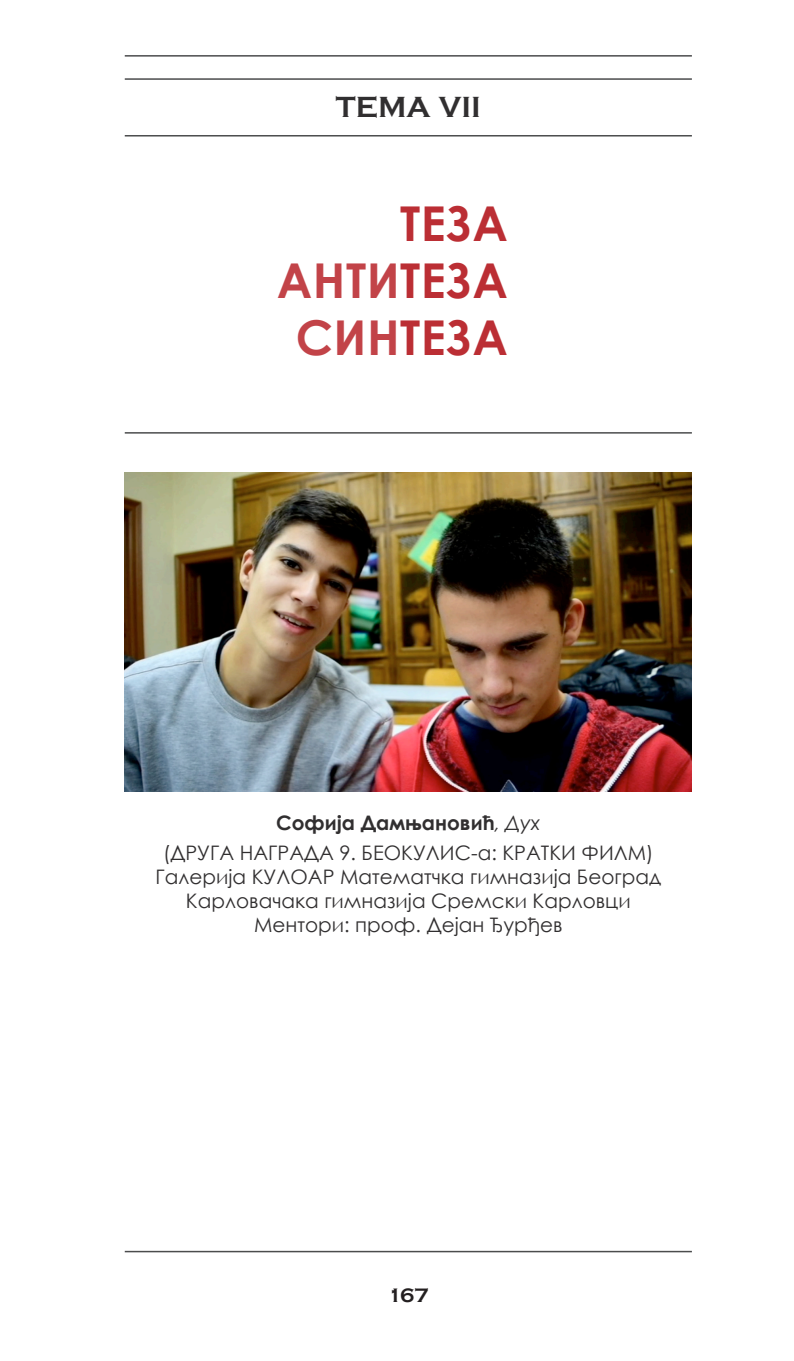
<style>
.page{position:relative;width:794px;height:1361px;background:#fff}
.page>*{position:absolute;margin:0;border:0;box-sizing:border-box;transform-origin:0 0}
.Naslov{font:700 48px "Century Gothic";letter-spacing:.01em;color:#bb2e34}
.Naslov-2{font:700 48px "Century Gothic";letter-spacing:.01em;color:#c24348}
.t1{font:700 30px "Copperplate Gothic";color:#312f30}
.Pasus{font:20px "Century Gothic";color:#312f30}
.Pasus-2{font:700 20px "Century Gothic";color:#312f30}
.t2{font:700 20px "Copperplate Gothic";color:#231f20}
.s1{color:#bb2e34}
.s2{color:#c24348}
.s3{font-weight:400;font-style:italic}
</style>
<div class="page">
<hr style="left:125px;top:78px;width:567px;height:2px;background:#4b4c4d">
<hr style="left:125px;top:135px;width:567px;height:1px;background:#4b4c4d">
<hr style="left:125px;top:1251px;width:567px;height:1px;background:#4b4c4d">
<hr style="left:125px;top:55px;width:567px;height:2px;background:#4b4c4d">
<hr style="left:125px;top:432px;width:567px;height:2px;background:#4b4c4d">
<img style="left:125px;top:473px;width:567px;height:319px">
<p class="t1" style="left:336px;top:90px;width:146px">TEMA VII</p>
<p class="Naslov" style="left:400px;top:187px;width:109px">ТЕЗА</p>
<p class="Naslov-2" style="left:277px;top:244px;width:232px">АНТИ<span class="s1">ТЕЗА</span></p>
<p class="Naslov" style="left:296px;top:302px;width:214px"><span class="s2">СИН</span>ТЕЗА</p>
<p class="Pasus-2" style="left:276px;top:808px;width:266px">Софија Дамњановић<span class="s3">, Дух</span></p>
<p class="Pasus" style="left:163px;top:839px;width:492px">(ДРУГА НАГРАДА 9. БЕОКУЛИС-а: КРАТКИ ФИЛМ)</p>
<p class="Pasus" style="left:155px;top:863px;width:507px">Галерија КУЛОАР Математчка гимназија Београд</p>
<p class="Pasus" style="left:186px;top:887px;width:446px">Карловачака гимназија Сремски Карловци</p>
<p class="Pasus" style="left:254px;top:911px;width:310px">Ментори: проф. Дејан Ђурђев</p>
<p class="t2" style="left:388px;top:1284px;width:43px">167</p>
</div>
